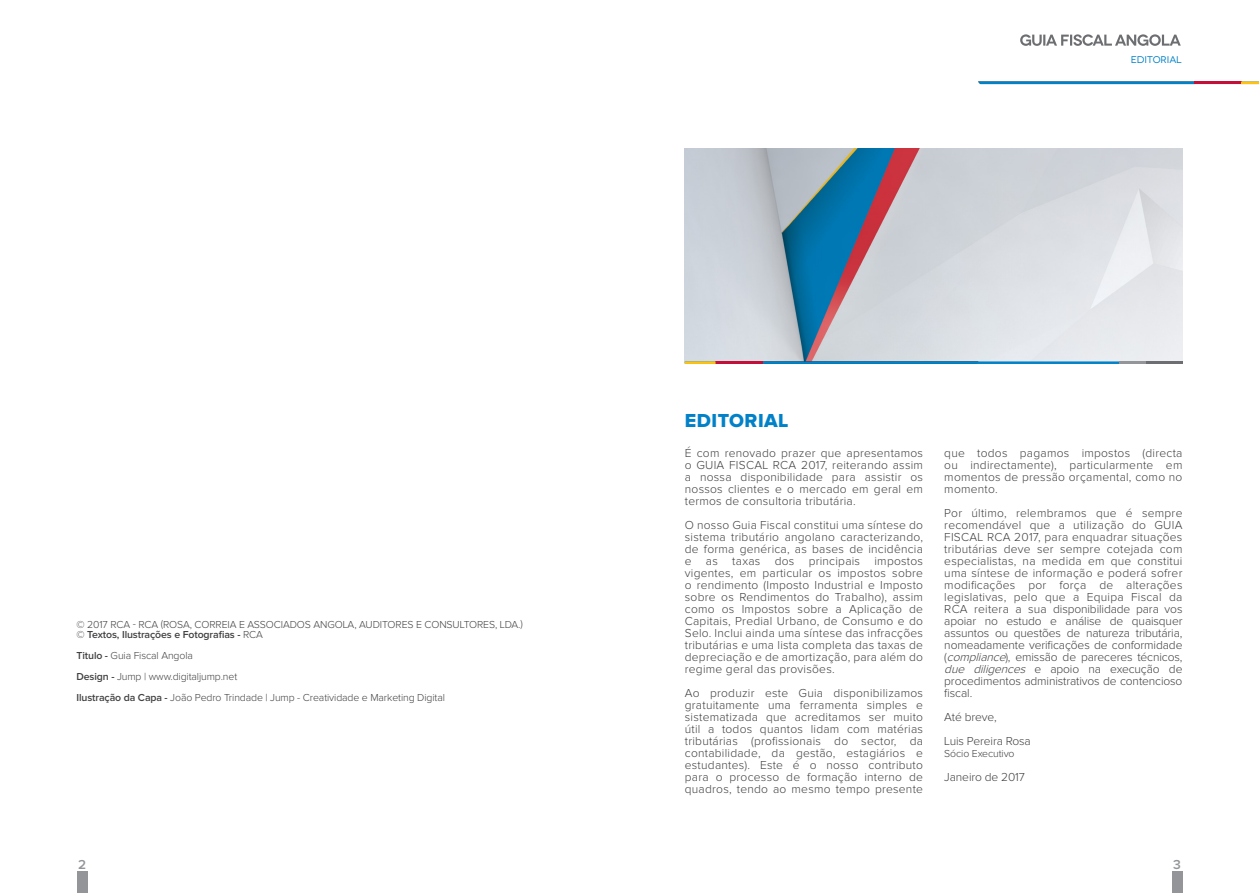
<style>
.page{position:relative;width:1259px;height:893px;background:#fff}
.page>*{position:absolute;margin:0;border:0;box-sizing:border-box;transform-origin:0 0}
.t1{font:19.5px "Proxima Nova Extrabld";letter-spacing:.025em;color:#0081c8}
.t2{font:600 13.5px "Proxima Nova";color:#939598}
.t3{font:300 12px/12px "Proxima Nova";letter-spacing:.02em;color:#414042;text-align:justify}
.t4{font:300 12px/24px "Proxima Nova";letter-spacing:-.01em;color:#414042}
.t5{font:300 10.5px/21px "Proxima Nova";letter-spacing:-.01em;color:#414042}
.t6{font:9.75px "Novecentowide";letter-spacing:-.01em;color:#0081c8}
.s1{font-weight:600}
.s2{font-style:italic}
</style>
<div class="page">
<svg style="left:978px;top:82px;width:281px;height:2px"></svg>
<div style="left:1171px;top:872px;width:11px;height:21px;background:#939598"></div>
<svg style="left:1020px;top:34px;width:160px;height:12px"></svg>
<img style="left:685px;top:149px;width:497px;height:212px">
<div style="left:77px;top:872px;width:10px;height:21px;background:#939598"></div>
<hr style="left:685px;top:361px;width:434px;height:3px;background:#0081c8">
<hr style="left:714px;top:361px;width:48px;height:3px;background:#c41039">
<hr style="left:685px;top:361px;width:30px;height:3px;background:#ffc20e">
<hr style="left:1119px;top:361px;width:46px;height:3px;background:#939598">
<hr style="left:1146px;top:361px;width:36px;height:3px;background:#6d6e71">
<p class="t5" style="left:77px;top:614px;width:101px">© 2017 RCA - RCA (Rosa</p>
<p class="t5" style="left:190px;top:614px;width:19px">, Correia</p>
<p class="t5" style="left:239px;top:614px;width:16px">e associa</p>
<p class="t5" style="left:290px;top:614px;width:235px">dos ANGOLA, AUDITORES E CONSULTORES, LDA.)</p>
<p class="t5" style="left:77px;top:625px;width:370px">© <span class="s1">Textos, Ilustrações e Fotografias -</span> RCA<br><span class="s1">Titulo -</span> Guia Fiscal Angola<br><span class="s1">Design -</span> Jump | www.digitaljump.net<br><span class="s1">Ilustração da Capa -</span> João Pedro Trindade | Jump - Creatividade e Marketing Digital</p>
<p class="t6" style="left:1130px;top:54px;width:52px">EDITORIAL</p>
<h1 class="t1" style="left:685px;top:411px;width:105px">EDITORIAL</h1>
<p class="t3" style="left:685px;top:447px;width:240px">É com renovado prazer que apresentamos o GUIA FISCAL RCA 2017, reiterando assim a nossa disponibilidade para assistir os nossos clientes e o mercado em geral em termos de consultoria tributária.</p>
<p class="t3" style="left:685px;top:519px;width:240px">O nosso Guia Fiscal constitui uma síntese do sistema tributário angolano caracterizando, de forma genérica, as bases de incidência e as taxas dos principais impostos vigentes, em particular os impostos sobre o rendimento (Imposto Industrial e Imposto sobre os Rendimentos do Trabalho), assim como os Impostos sobre a Aplicação de Capitais, Predial Urbano, de Consumo e do Selo. Inclui ainda uma síntese das infracções tributárias e uma lista completa das taxas de depreciação e de amortização, para além do regime geral das provisões.</p>
<p class="t3" style="left:685px;top:687px;width:240px">Ao produzir este Guia disponibilizamos gratuitamente uma ferramenta simples e sistematizada que acreditamos ser muito útil a todos quantos lidam com matérias tributárias (profissionais do sector, da contabilidade, da gestão, estagiários e estudantes). Este é o nosso contributo para o processo de formação interno de quadros, tendo ao mesmo tempo presente</p>
<p class="t3" style="left:944px;top:447px;width:240px">que todos pagamos impostos (directa ou indirectamente), particularmente em momentos de pressão orçamental, como no momento.</p>
<p class="t3" style="left:944px;top:507px;width:240px">Por último, relembramos que é sempre recomendável que a utilização do GUIA FISCAL RCA 2017, para enquadrar situações tributárias deve ser sempre cotejada com especialistas, na medida em que constitui uma síntese de informação e poderá sofrer modificações por força de alterações legislativas, pelo que a Equipa Fiscal da RCA reitera a sua disponibilidade para vos apoiar no estudo e análise de quaisquer assuntos ou questões de natureza tributária, nomeadamente verificações de conformidade (<span class="s2">compliance</span>), emissão de pareceres técnicos, <span class="s2">due diligences</span> e apoio na execução de procedimentos administrativos de contencioso fiscal.</p>
<p class="t4" style="left:944px;top:705px;width:88px">Até breve,<br>Luis Pereira Rosa</p>
<p class="t5" style="left:944px;top:743px;width:72px">Sócio Executivo</p>
<p class="t4" style="left:944px;top:765px;width:82px">Janeiro de 2017</p>
<p class="t2" style="left:78px;top:859px;width:10px">2</p>
<p class="t2" style="left:1173px;top:859px;width:9px">3</p>
</div>
